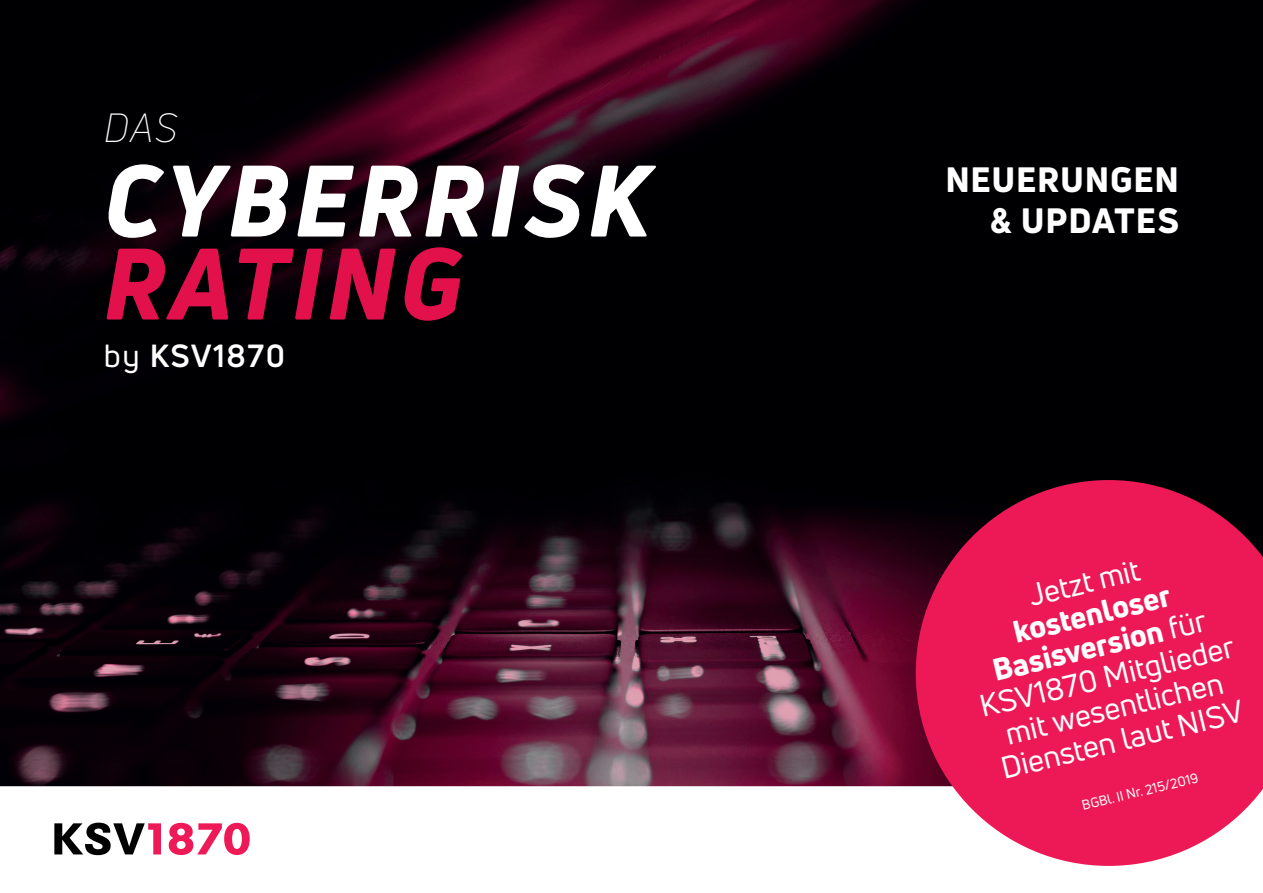
<style>
.page{position:relative;width:1263px;height:893px;background:#fff}
.page>*{position:absolute;margin:0;border:0;box-sizing:border-box;transform-origin:0 0}
.t1{font:italic 800 99.15px "Uni Neue";letter-spacing:.05em;color:#fff}
.t2{font:italic 800 99.15px "Uni Neue";letter-spacing:.05em;color:#e2114c}
.t3{font:italic 300 39.9px "Uni Neue";color:#fff}
.t4{font:800 34.5px/41.1px "Uni Neue";letter-spacing:.02em;color:#fff;text-align:right}
.t5{font:700 31.35px "Uni Neue";letter-spacing:.05em;color:#fff}
.t6{font:30.45px/32.2px "Uni Neue";color:#fff;text-align:center}
.t7{font:13.5px "Uni Neue";color:#fff}
.s1{font-weight:400}
.s2{font-weight:800}
</style>
<div class="page">
<img style="left:0;top:0;width:1263px;height:786px">
<svg style="left:0;top:786px;width:916px;height:70px"></svg>
<svg style="left:916px;top:480px;width:347px;height:386px;background:#d9285b"></svg>
<svg style="left:169px;top:823px;width:81px;height:32px"></svg>
<svg style="left:54px;top:823px;width:107px;height:32px"></svg>
<h2 class="t3" style="left:104px;top:103px;width:75px">DAS</h2>
<h1 class="t1" style="left:104px;top:134px;width:548px">CYBERRISK</h1>
<h1 class="t2" style="left:104px;top:217px;width:360px">RATING</h1>
<p class="t5" style="left:104px;top:336px;width:183px"><span class="s1">by</span> KSV1870</p>
<p class="t4" style="left:945px;top:158px;width:235px">NEUERUNGEN &amp; UPDATES</p>
<p class="t6" style="left:1025px;top:580px;width:114px;rotate:-14deg">Jetzt mit</p>
<p class="t6" style="left:961px;top:629px;width:262px;rotate:-14deg"><span class="s2">kostenloser<br>Basisversion</span> für<br>KSV1870 Mitglieder mit wesentlichen<br>Diensten laut NISV</p>
<p class="t7" style="left:1080px;top:796px;width:121px;rotate:-13deg">BGBl. II Nr. 215/2019</p>
</div>
